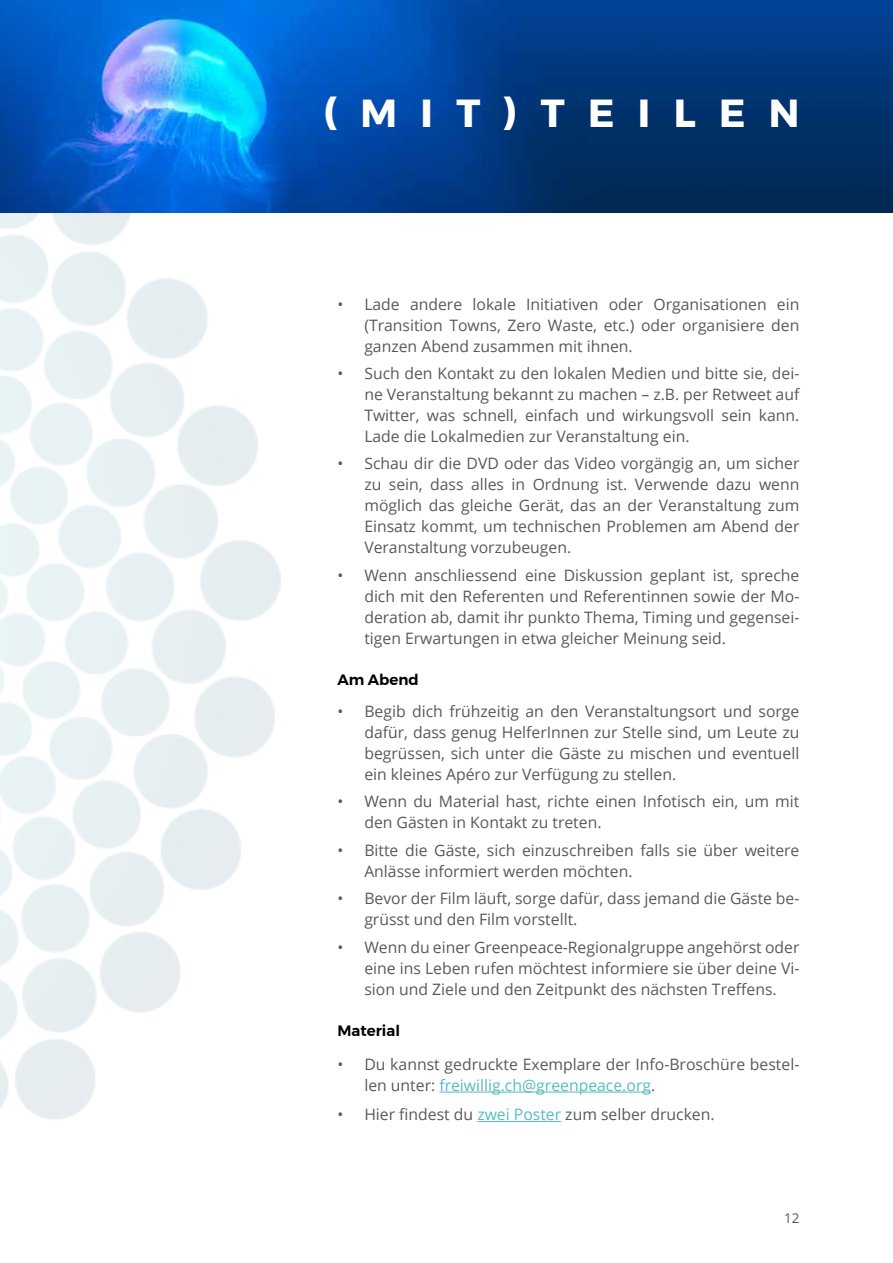
<style>
.page{position:relative;width:893px;height:1263px;background:#fff}
.page>*{position:absolute;margin:0;border:0;box-sizing:border-box;transform-origin:0 0}
.t1{font:700 39px "Montserrat";letter-spacing:.6em;color:#fff}
.t2{font:15.75px/21px "Open Sans";color:#58595b;text-align:justify}
.t3{font:600 15px "Montserrat";color:#000}
.t4{font:13.5px "Open Sans";color:#58595b}
.s1{color:#56bcc1}
</style>
<div class="page">
<img style="left:0;top:0;width:893px;height:213px">
<hr style="left:439px;top:1092px;width:212px;height:1px;background:#56bcc1">
<hr style="left:477px;top:1121px;width:84px;height:1px;background:#56bcc1">
<h1 class="t1" style="left:324px;top:82px;width:477px">(MIT)TEILEN</h1>
<p class="t2" style="left:364px;top:293px;width:437px;text-indent:-27px">• Lade andere lokale Initiativen oder Organisationen ein (Transition Towns, Zero Waste, etc.) oder organisiere den ganzen Abend zusammen mit ihnen.</p>
<p class="t2" style="left:364px;top:362px;width:437px;text-indent:-27px">• Such den Kontakt zu den lokalen Medien und bitte sie, dei&shy;ne Veranstaltung bekannt zu machen – z.B. per Retweet auf Twitter, was schnell, einfach und wirkungsvoll sein kann.<br>Lade die Lokalmedien zur Veranstaltung ein.</p>
<p class="t2" style="left:364px;top:453px;width:437px;text-indent:-27px">• Schau dir die DVD oder das Video vorgängig an, um sicher zu sein, dass alles in Ordnung ist. Verwende dazu wenn möglich das gleiche Gerät, das an der Veranstaltung zum Einsatz kommt, um technischen Problemen am Abend der Veranstaltung vorzubeugen.</p>
<p class="t2" style="left:364px;top:564px;width:437px;text-indent:-27px">• Wenn anschliessend eine Diskussion geplant ist, spreche dich mit den Referenten und Referentinnen sowie der Mo&shy;deration ab, damit ihr punkto Thema, Timing und gegensei&shy;tigen Erwartungen in etwa gleicher Meinung seid.</p>
<p class="t3" style="left:337px;top:668px;width:83px">Am Abend</p>
<p class="t2" style="left:364px;top:700px;width:437px;text-indent:-27px">• Begib dich frühzeitig an den Veranstaltungsort und sorge dafür, dass genug HelferInnen zur Stelle sind, um Leute zu begrüssen, sich unter die Gäste zu mischen und eventuell ein kleines Apéro zur Verfügung zu stellen.</p>
<p class="t2" style="left:364px;top:791px;width:437px;text-indent:-27px">• Wenn du Material hast, richte einen Infotisch ein, um mit den Gästen in Kontakt zu treten.</p>
<p class="t2" style="left:364px;top:839px;width:437px;text-indent:-27px">• Bitte die Gäste, sich einzuschreiben falls sie über weitere<br>Anlässe informiert werden möchten.</p>
<p class="t2" style="left:364px;top:887px;width:437px;text-indent:-27px">• Bevor der Film läuft, sorge dafür, dass jemand die Gäste be&shy;grüsst und den Film vorstellt.</p>
<p class="t2" style="left:364px;top:936px;width:437px;text-indent:-27px">• Wenn du einer Greenpeace-Regionalgruppe angehörst oder eine ins Leben rufen möchtest informiere sie über deine Vi&shy;sion und Ziele und den Zeitpunkt des nächsten Treffens.</p>
<p class="t3" style="left:337px;top:1019px;width:64px">Material</p>
<p class="t2" style="left:364px;top:1053px;width:437px;text-indent:-27px">• Du kannst gedruckte Exemplare der Info-Broschüre bestel&shy;len unter: <span class="s1">freiwillig.ch@greenpeace.org</span>.</p>
<p class="t2" style="left:337px;top:1104px;width:379px">• Hier findest du <span class="s1">zwei Poster</span> zum selber drucken.</p>
<p class="t4" style="left:784px;top:1209px;width:17px">12</p>
</div>
